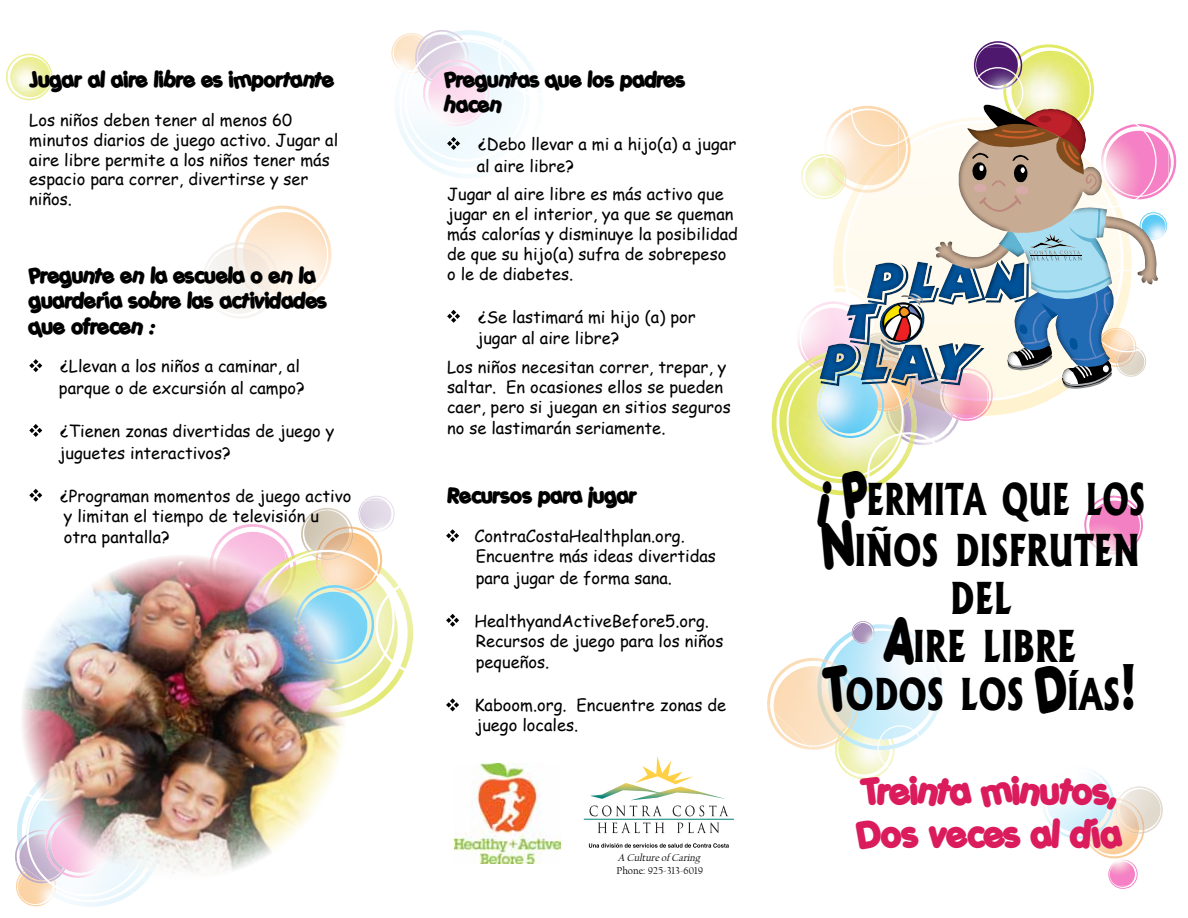
<style>
.page{position:relative;width:1188px;height:918px;background:#fff}
.page>*{position:absolute;margin:0;border:0;box-sizing:border-box;transform-origin:0 0}
.t1{font:64.8px "Bertram Let Plain";color:#005299}
.t2{font:800 42px/48.8px "Albertus";color:#000;text-align:center;scale:.7 1}
.t3{font:36px/43.2px "Porkys";color:#da1c5c}
.t4{font:21px/25.2px "Porkys";color:#000}
.t5{font:16.5px/19.8px "Comic Sans MS";color:#000}
.t6{font:10.5px "Californian FB";color:#000}
.t7{font:italic 10.2px "Californian FB";color:#000}
.s1{font-family:"Porkys";font-weight:400;font-size:60px}
.s2{font-size:60px}
</style>
<div class="page">
<img style="left:391px;top:35px;width:13px;height:37px">
<svg style="left:404px;top:30px;width:136px;height:100px"></svg>
<img style="left:6px;top:54px;width:47px;height:46px">
<img style="left:9px;top:57px;width:43px;height:40px">
<img style="left:234px;top:205px;width:98px;height:100px">
<img style="left:232px;top:248px;width:3px;height:52px">
<img style="left:235px;top:242px;width:39px;height:60px">
<img style="left:1084px;top:521px;width:59px;height:34px">
<img style="left:1088px;top:521px;width:52px;height:31px">
<svg style="left:1114px;top:886px;width:18px;height:3px"></svg>
<img style="left:1108px;top:866px;width:30px;height:17px">
<img style="left:1110px;top:862px;width:25px;height:24px">
<img style="left:1119px;top:786px;width:44px;height:47px">
<img style="left:1087px;top:798px;width:58px;height:64px">
<img style="left:1144px;top:799px;width:1px;height:31px">
<img style="left:1119px;top:798px;width:25px;height:36px">
<img style="left:1061px;top:795px;width:58px;height:46px">
<img style="left:1043px;top:770px;width:70px;height:64px">
<svg style="left:35px;top:488px;width:420px;height:363px"></svg>
<img style="left:15px;top:524px;width:362px;height:383px">
<svg style="left:447px;top:137px;width:13px;height:13px"></svg>
<svg style="left:447px;top:310px;width:13px;height:13px"></svg>
<img style="left:835px;top:753px;width:41px;height:27px">
<img style="left:837px;top:753px;width:45px;height:24px">
<img style="left:825px;top:624px;width:118px;height:129px">
<img style="left:828px;top:631px;width:109px;height:111px">
<svg style="left:876px;top:722px;width:50px;height:52px"></svg>
<img style="left:852px;top:621px;width:24px;height:23px">
<img style="left:852px;top:623px;width:22px;height:20px">
<img style="left:767px;top:657px;width:96px;height:93px">
<img style="left:772px;top:666px;width:85px;height:81px">
<img style="left:1159px;top:215px;width:8px;height:23px">
<svg style="left:1168px;top:139px;width:9px;height:46px"></svg>
<img style="left:1159px;top:131px;width:9px;height:62px">
<img style="left:1003px;top:44px;width:91px;height:60px">
<img style="left:1010px;top:51px;width:81px;height:53px">
<svg style="left:981px;top:41px;width:34px;height:7px"></svg>
<img style="left:973px;top:48px;width:51px;height:42px">
<img style="left:975px;top:48px;width:44px;height:38px">
<div style="left:972px;top:67px;width:51px;height:51px;border:1px solid #fff;border-radius:50%"></div>
<img style="left:771px;top:396px;width:6px;height:54px">
<svg style="left:777px;top:162px;width:366px;height:359px"></svg>
<div style="left:807px;top:104px;width:352px;height:345px;background:#000;opacity:.75"></div>
<svg style="left:29px;top:359px;width:13px;height:13px"></svg>
<svg style="left:29px;top:424px;width:13px;height:13px"></svg>
<svg style="left:29px;top:489px;width:13px;height:13px"></svg>
<svg style="left:446px;top:529px;width:13px;height:13px"></svg>
<svg style="left:446px;top:614px;width:13px;height:13px"></svg>
<svg style="left:446px;top:698px;width:13px;height:13px"></svg>
<svg style="left:589px;top:843px;width:140px;height:5px"></svg>
<hr style="left:584px;top:819px;width:150px;height:1px;background:#00817b">
<svg style="left:590px;top:756px;width:138px;height:60px"></svg>
<svg style="left:598px;top:822px;width:66px;height:11px"></svg>
<svg style="left:677px;top:822px;width:42px;height:11px"></svg>
<img style="left:455px;top:763px;width:105px;height:100px">
<p class="t4" style="left:29px;top:67px;width:307px">Jugar al aire libre es importante</p>
<p class="t5" style="left:29px;top:110px;width:310px">Los niños deben tener al menos 60 minutos diarios de juego activo. Jugar al aire libre permite a los niños tener más espacio para correr, divertirse y ser niños.</p>
<p class="t4" style="left:445px;top:67px;width:242px">Preguntas que los padres hacen</p>
<p class="t5" style="left:477px;top:133px;width:261px;line-height:21.6px">¿Debo llevar a mi a hijo(a) a jugar al aire libre?</p>
<p class="t5" style="left:447px;top:184px;width:292px">Jugar al aire libre es más activo que jugar en el interior, ya que se queman más calorías y disminuye la posibilidad de que su hijo(a) sufra de sobrepeso o le de diabetes.</p>
<p class="t5" style="left:477px;top:305px;width:221px;line-height:21.6px">¿Se lastimará mi hijo (a) por jugar al aire libre?</p>
<p class="t5" style="left:447px;top:357px;width:285px">Los niños necesitan correr, trepar, y saltar. En ocasiones ellos se pueden caer, pero si juegan en sitios seguros</p>
<p class="t5" style="left:447px;top:418px;width:220px">no se lastimarán seriamente.</p>
<p class="t4" style="left:29px;top:264px;width:299px">Pregunte en la escuela o en la guardería sobre las actividades que ofrecen :</p>
<p class="t5" style="left:60px;top:356px;width:241px">¿Llevan a los niños a caminar, al</p>
<p class="t5" style="left:59px;top:377px;width:248px">parque o de excursión al campo?</p>
<p class="t5" style="left:59px;top:420px;width:277px;line-height:21.6px">¿Tienen zonas divertidas de juego y juguetes interactivos?</p>
<p class="t5" style="left:60px;top:485px;width:293px">¿Programan momentos de juego activo y limitan el tiempo de televisión u</p>
<p class="t5" style="left:64px;top:527px;width:108px">otra pantalla?</p>
<p class="t5" style="left:475px;top:526px;width:243px">ContraCostaHealthplan.org.<br>Encuentre más ideas divertidas</p>
<p class="t5" style="left:476px;top:567px;width:198px">para jugar de forma sana.</p>
<p class="t5" style="left:475px;top:610px;width:250px">HealthyandActiveBefore5.org.<br>Recursos de juego para los niños</p>
<p class="t5" style="left:476px;top:652px;width:75px">pequeños.</p>
<p class="t5" style="left:475px;top:695px;width:253px">Kaboom.org. Encuentre zonas de juego locales.</p>
<p class="t4" style="left:448px;top:483px;width:191px">Recursos para jugar</p>
<p class="t7" style="left:618px;top:852px;width:86px">A Cultureof Caring</p>
<p class="t6" style="left:617px;top:865px;width:88px">Phone: 925-313-6019</p>
<h1 class="t1" style="left:868px;top:244px;width:165px">PLAN</h1>
<h1 class="t1" style="left:844px;top:285px;width:82px">TO</h1>
<h1 class="t1" style="left:820px;top:325px;width:160px">PLAY</h1>
<h2 class="t2" style="left:817px;top:475px;width:469px"><span class="s1">¡ P</span>ERMITA QUE LOS<br><span class="s1">N</span>IÑOS DISFRUTEN<br>DEL<br><span class="s1">A</span>IRE LIBRE<br><span class="s1">T</span>ODOS LOS <span class="s1">D</span>ÍAS<span class="s2">!</span></h2>
<h3 class="t3" style="left:857px;top:770px;width:267px">Treinta minutos,<br>Dos veces al día</h3>
</div>
